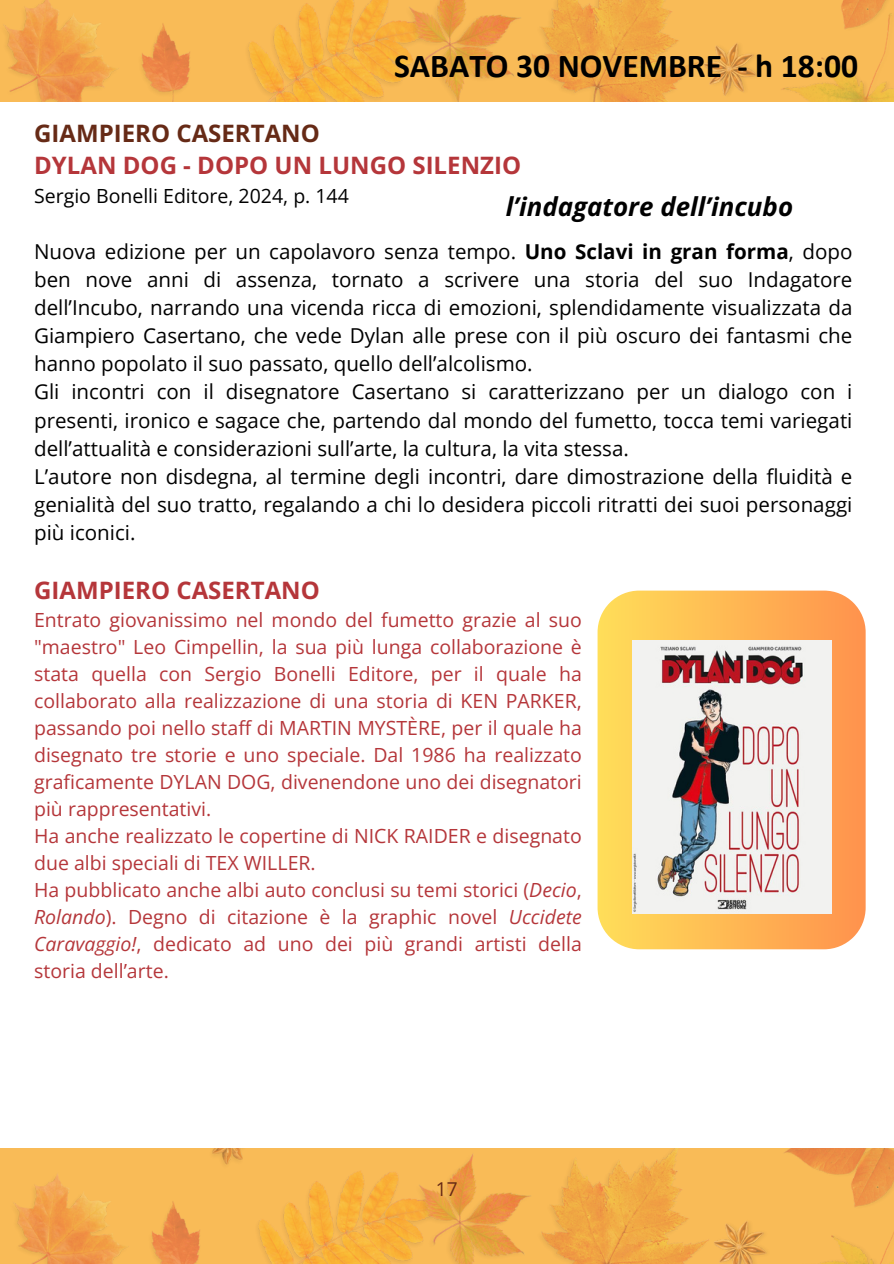
<style>
.page{position:relative;width:894px;height:1264px;background:#fff}
.page>*{position:absolute;margin:0;border:0;box-sizing:border-box;transform-origin:0 0}
.t1{font:700 33.6px "Calibri";color:#000}
.t2{font:italic 700 25.95px "Open Sans";color:#000}
.t3{font:700 24px "Open Sans";color:#b5363a}
.t4{font:700 24px "Open Sans";color:#662a16}
.t5{font:20.55px/28.2px "Open Sans";color:#000;text-align:justify}
.t6{font:19.5px/27px "Open Sans";color:#b5363a;text-align:justify}
.t7{font:19.5px "Open Sans";color:#000}
.t8{font:19.05px "Open Sans";color:#662a16}
.s1{font-weight:700}
.s2{font-style:italic}
</style>
<div class="page">
<img style="left:0;top:0;width:893px;height:102px">
<svg style="left:597px;top:590px;width:268px;height:359px;background:#febc5c"></svg>
<img style="left:0;top:1148px;width:893px;height:115px">
<img style="left:632px;top:640px;width:199px;height:273px">
<p class="t1" style="left:394px;top:52px;width:465px">SABATO 30 NOVEMBRE - h 18:00</p>
<p class="t4" style="left:34px;top:116px;width:287px">GIAMPIERO CASERTANO</p>
<p class="t3" style="left:34px;top:149px;width:488px">DYLAN DOG - DOPO UN LUNGO SILENZIO</p>
<p class="t7" style="left:34px;top:182px;width:316px">Sergio Bonelli Editore, 2024, p. 144</p>
<p class="t2" style="left:505px;top:189px;width:289px">l’indagatore dell’incubo</p>
<p class="t5" style="left:34px;top:237px;width:819px">Nuova edizione per un capolavoro senza tempo. <span class="s1">Uno Sclavi in gran forma</span>, dopo ben nove anni di assenza, tornato a scrivere una storia del suo Indagatore dell’Incubo, narrando una vicenda ricca di emozioni, splendidamente visualizzata da Giampiero Casertano, che vede Dylan alle prese con il più oscuro dei fantasmi che hanno popolato il suo passato, quello dell’alcolismo.</p>
<p class="t5" style="left:34px;top:377px;width:819px">Gli incontri con il disegnatore Casertano si caratterizzano per un dialogo con i presenti, ironico e sagace che, partendo dal mondo del fumetto, tocca temi variegati dell’attualità e considerazioni sull’arte, la cultura, la vita stessa.</p>
<p class="t5" style="left:34px;top:462px;width:819px">L’autore non disdegna, al termine degli incontri, dare dimostrazione della fluidità e genialità del suo tratto, regalando a chi lo desidera piccoli ritratti dei suoi personaggi più iconici.</p>
<h2 class="t3" style="left:34px;top:573px;width:287px">GIAMPIERO CASERTANO</h2>
<p class="t6" style="left:34px;top:606px;width:549px">Entrato giovanissimo nel mondo del fumetto grazie al suo "maestro" Leo Cimpellin, la sua più lunga collaborazione è stata quella con Sergio Bonelli Editore, per il quale ha collaborato alla realizzazione di una storia di KEN PARKER, passando poi nello staff di MARTIN MYSTÈRE, per il quale ha disegnato tre storie e uno speciale. Dal 1986 ha realizzato graficamente DYLAN DOG, divenendone uno dei disegnatori più rappresentativi.</p>
<p class="t6" style="left:34px;top:822px;width:549px">Ha anche realizzato le copertine di NICK RAIDER e disegnato due albi speciali di TEX WILLER.</p>
<p class="t6" style="left:34px;top:876px;width:549px">Ha pubblicato anche albi auto conclusi su temi storici (<span class="s2">Decio</span>, <span class="s2">Rolando</span>). Degno di citazione è la graphic novel <span class="s2">Uccidete Caravaggio!</span>, dedicato ad uno dei più grandi artisti della storia dell’arte.</p>
<h1 class="t8" style="left:436px;top:1175px;width:23px">17</h1>
</div>
